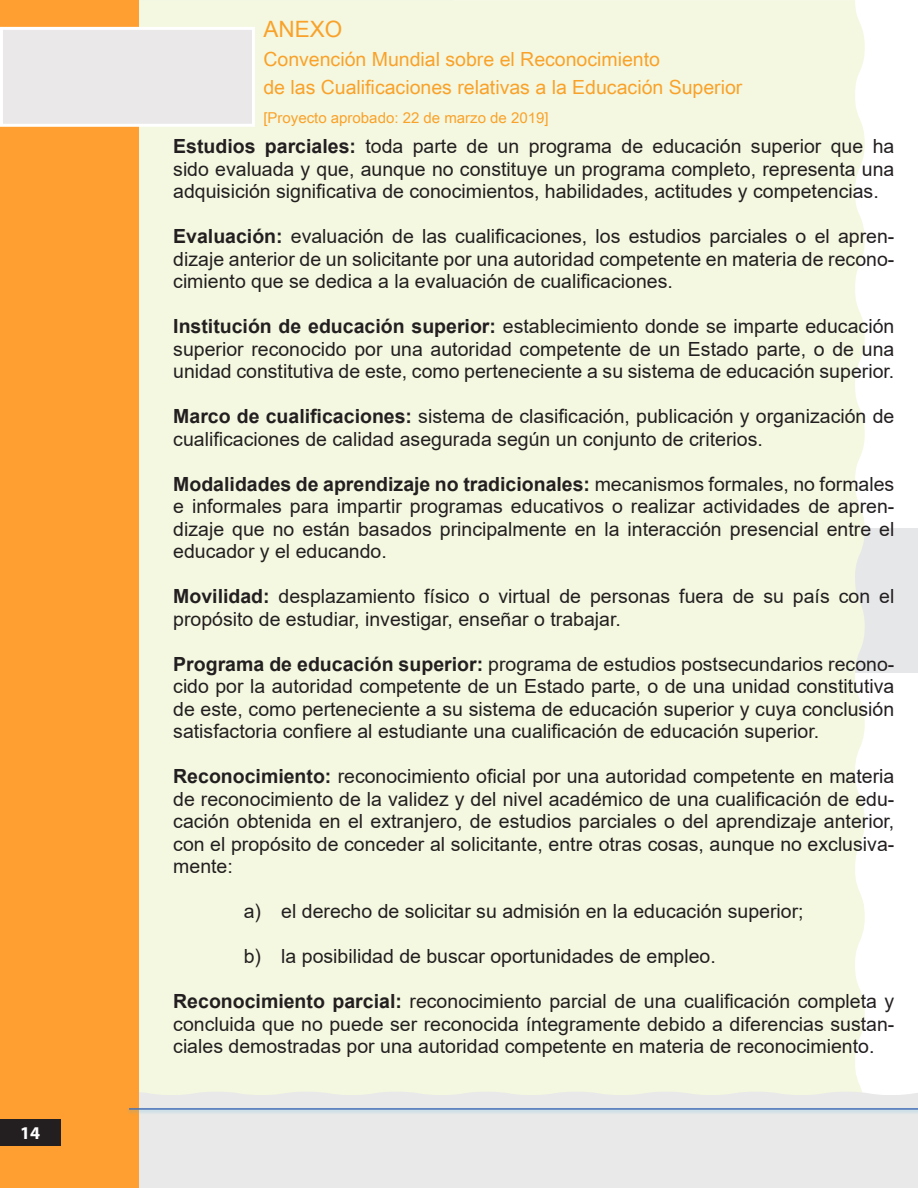
<style>
.page{position:relative;width:918px;height:1188px;background:#fff}
.page>*{position:absolute;margin:0;border:0;box-sizing:border-box;transform-origin:0 0}
.t1{font:22.5px "Arial Unicode MS";color:#f9a22b}
.t2{font:19.5px/22.5px "Arial";color:#231f20;text-align:justify}
.t3{font:19.5px "Arial Unicode MS";color:#f9a22b}
.t4{font:700 18px "Myriad Pro";color:#fff}
.t5{font:15px "Arial Unicode MS";color:#f9a22b}
.s1{font-weight:700}
</style>
<div class="page">
<div style="left:0;top:529px;width:918px;height:144px;background:#e6e7e9"></div>
<div style="left:138px;top:0;width:727px;height:1092px;background:#f4f8e0"></div>
<div style="left:138px;top:1092px;width:780px;height:96px;background:#e9e9e9"></div>
<div style="left:0;top:0;width:138px;height:1188px;background:#ff9f31"></div>
<div style="left:0;top:1119px;width:60px;height:27px;background:#231f20"></div>
<div style="left:126px;top:1108px;width:792px;height:7px;background:#d7e0e6"></div>
<hr style="left:129px;top:1108px;width:789px;height:2px;background:#446fb6">
<div style="left:1px;top:28px;width:252px;height:97px;background:#eae8e8"></div>
<div style="left:0;top:27px;width:255px;height:100px;border:3px solid #fff"></div>
<p class="t4" style="left:20px;top:1121px;width:21px">14</p>
<p class="t1" style="left:263px;top:13px;width:80px">ANEXO</p>
<p class="t3" style="left:263px;top:45px;width:398px">Convención Mundial sobre el Reconocimiento</p>
<p class="t3" style="left:263px;top:73px;width:481px">de las Cualificaciones relativas a la Educación Superior</p>
<p class="t5" style="left:263px;top:106px;width:287px">[Proyecto aprobado: 22 de marzo de 2019]</p>
<p class="t2" style="left:173px;top:135px;width:723px"><span class="s1">Estudios parciales:</span> toda parte de un programa de educación superior que ha sido evaluada y que, aunque no constituye un programa completo, representa una adquisición significativa de conocimientos, habilidades, actitudes y competencias.</p>
<p class="t2" style="left:173px;top:225px;width:723px"><span class="s1">Evaluación:</span> evaluación de las cualificaciones, los estudios parciales o el apren&shy;dizaje anterior de un solicitante por una autoridad competente en materia de recono&shy;cimiento que se dedica a la evaluación de cualificaciones.</p>
<p class="t2" style="left:173px;top:315px;width:723px"><span class="s1">Institución de educación superior:</span> establecimiento donde se imparte educación superior reconocido por una autoridad competente de un Estado parte, o de una unidad constitutiva de este, como perteneciente a su sistema de educación superior.</p>
<p class="t2" style="left:173px;top:405px;width:723px"><span class="s1">Marco de cualificaciones:</span> sistema de clasificación, publicación y organización de cualificaciones de calidad asegurada según un conjunto de criterios.</p>
<p class="t2" style="left:173px;top:473px;width:723px"><span class="s1">Modalidades de aprendizaje no tradicionales:</span> mecanismos formales, no formales e informales para impartir programas educativos o realizar actividades de apren&shy;dizaje que no están basados principalmente en la interacción presencial entre el educador y el educando.</p>
<p class="t2" style="left:173px;top:585px;width:723px"><span class="s1">Movilidad:</span> desplazamiento físico o virtual de personas fuera de su país con el propósito de estudiar, investigar, enseñar o trabajar.</p>
<p class="t2" style="left:173px;top:653px;width:723px"><span class="s1">Programa de educación superior:</span> programa de estudios postsecundarios recono&shy;cido por la autoridad competente de un Estado parte, o de una unidad constitutiva de este, como perteneciente a su sistema de educación superior y cuya conclusión satisfactoria confiere al estudiante una cualificación de educación superior.</p>
<p class="t2" style="left:173px;top:765px;width:723px"><span class="s1">Reconocimiento:</span> reconocimiento oficial por una autoridad competente en materia de reconocimiento de la validez y del nivel académico de una cualificación de edu&shy;cación obtenida en el extranjero, de estudios parciales o del aprendizaje anterior, con el propósito de conceder al solicitante, entre otras cosas, aunque no exclusiva&shy;mente:</p>
<p class="t2" style="left:244px;top:900px;width:561px">a) el derecho de solicitar su admisión en la educación superior;</p>
<p class="t2" style="left:244px;top:945px;width:474px">b) la posibilidad de buscar oportunidades de empleo.</p>
<p class="t2" style="left:173px;top:990px;width:723px"><span class="s1">Reconocimiento parcial:</span> reconocimiento parcial de una cualificación completa y concluida que no puede ser reconocida íntegramente debido a diferencias sustan&shy;ciales demostradas por una autoridad competente en materia de reconocimiento.</p>
</div>
